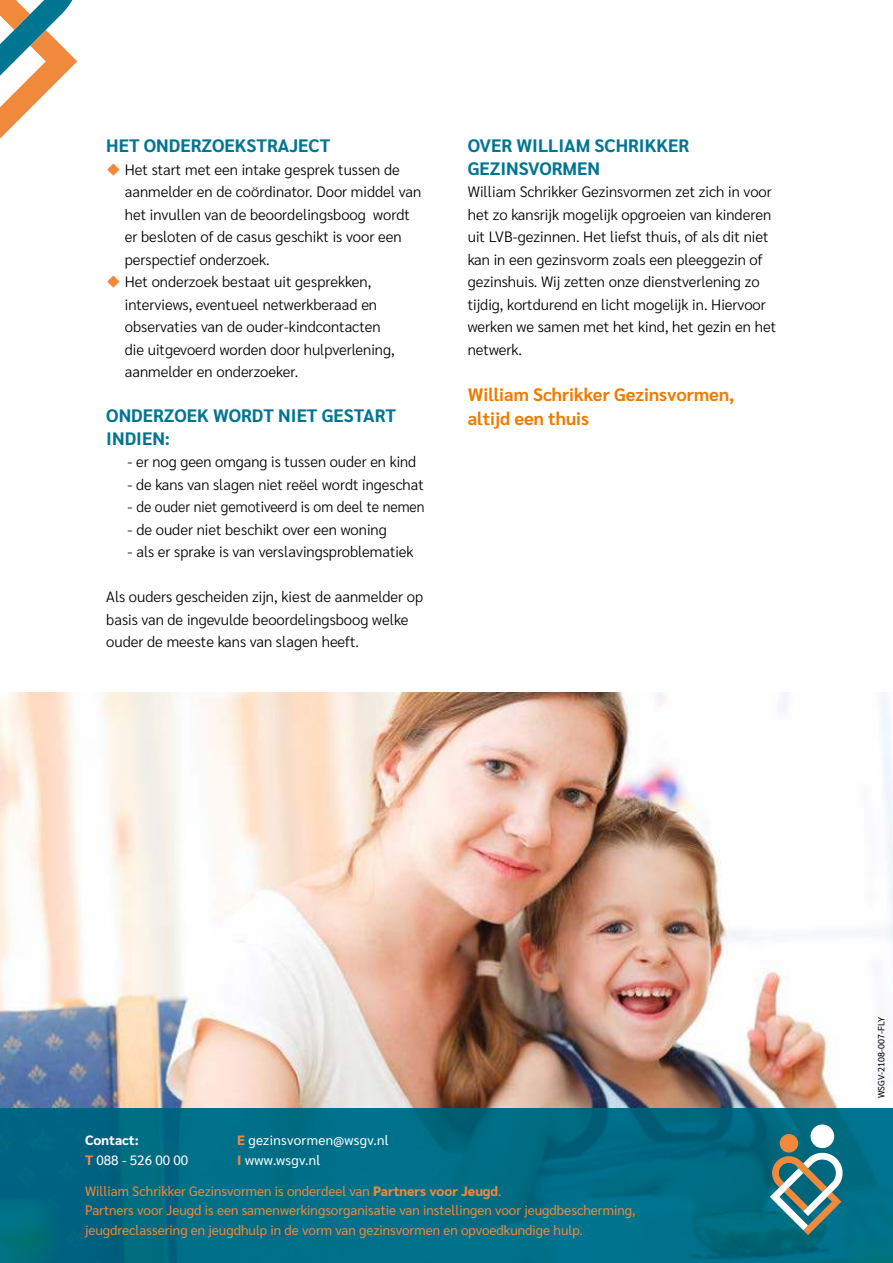
<style>
.page{position:relative;width:893px;height:1263px;background:#fff}
.page>*{position:absolute;margin:0;border:0;box-sizing:border-box;transform-origin:0 0}
.t1{font:700 18px/22.5px "Sarabun";color:#007591}
.t2{font:700 18px/24px "Sarabun";color:#ee7a00}
.t3{font:300 15px/22.5px "Sarabun";color:#000}
.t4{font:13.5px/19.5px "Sarabun";color:#f1893d}
.t5{font:13.5px/19.5px "Sarabun";letter-spacing:.025em;color:#fff}
.t6{font:13.5px/19.5px "Sarabun";color:#fff}
.t7{font:9px "Sarabun";color:#000}
.s1{color:#f1893d}
.s2{font-weight:800}
.s3{font-weight:800;color:#f1893d}
</style>
<div class="page">
<img style="left:0;top:692px;width:893px;height:416px">
<svg style="left:0;top:0;width:78px;height:139px"></svg>
<svg style="left:0;top:1108px;width:893px;height:155px;background:#006b84"></svg>
<svg style="left:770px;top:1124px;width:73px;height:111px"></svg>
<p class="t1" style="left:106px;top:136px;width:225px">HET ONDERZOEKSTRAJECT</p>
<p class="t3" style="left:125px;top:160px;width:298px;text-indent:-18px"><span class="s1">◆</span> Het start met een intake gesprek tussen de aanmelder en de coördinator. Door middel van het invullen van de beoordelingsboog wordt er besloten of de casus geschikt is voor een perspectief onderzoek.</p>
<p class="t3" style="left:125px;top:272px;width:271px;text-indent:-18px"><span class="s1">◆</span> Het onderzoek bestaat uit gesprekken, interviews, eventueel netwerkberaad en observaties van de ouder-kindcontacten die uitgevoerd worden door hulpverlening, aanmelder en onderzoeker.</p>
<p class="t1" style="left:106px;top:406px;width:291px">ONDERZOEK WORDT NIET GESTART<br>INDIEN:</p>
<p class="t3" style="left:128px;top:452px;width:290px">- er nog geen omgang is tussen ouder en kind</p>
<p class="t3" style="left:128px;top:475px;width:298px">- de kans van slagen niet reëel wordt ingeschat</p>
<p class="t3" style="left:128px;top:497px;width:299px">- de ouder niet gemotiveerd is om deel te nemen</p>
<p class="t3" style="left:128px;top:520px;width:261px">- de ouder niet beschikt over een woning</p>
<p class="t3" style="left:128px;top:542px;width:288px">- als er sprake is van verslavingsproblematiek</p>
<p class="t3" style="left:106px;top:587px;width:318px">Als ouders gescheiden zijn, kiest de aanmelder op basis van de ingevulde beoordelingsboog welke ouder de meeste kans van slagen heeft.</p>
<p class="t1" style="left:468px;top:136px;width:223px">OVER WILLIAM SCHRIKKER<br>GEZINSVORMEN</p>
<p class="t3" style="left:468px;top:182px;width:310px">William Schrikker Gezinsvormen zet zich in voor het zo kansrijk mogelijk opgroeien van kinderen uit LVB-gezinnen. Het liefst thuis, of als dit niet kan in een gezinsvorm zoals een pleeggezin of gezinshuis. Wij zetten onze dienstverlening zo tijdig, kortdurend en licht mogelijk in. Hiervoor werken we samen met het kind, het gezin en het netwerk.</p>
<p class="t2" style="left:468px;top:385px;width:268px">William Schrikker Gezinsvormen, altijd een thuis</p>
<p class="t6" style="left:85px;top:1132px;width:105px"><span class="s2">Contact:<br></span><span class="s3">T</span> 088 - 526 00 00</p>
<p class="t5" style="left:237px;top:1132px;width:153px"><span class="s3">E</span> gezinsvormen@wsgv.nl<br><span class="s3">I</span> www.wsgv.nl</p>
<p class="t4" style="left:85px;top:1182px;width:552px">William Schrikker Gezinsvormen is onderdeel van <span class="s2">Partners voor Jeugd</span>.<br>Partners voor Jeugd is een samenwerkings organisatie van instellingen voor jeugdbescherming, jeugdreclassering en jeugdhulp in de vorm van gezinsvormen en opvoedkundige hulp.</p>
<p class="t7" style="left:878px;top:1098px;width:83px;rotate:-90deg">WSGV-2108-007-FLY</p>
</div>
